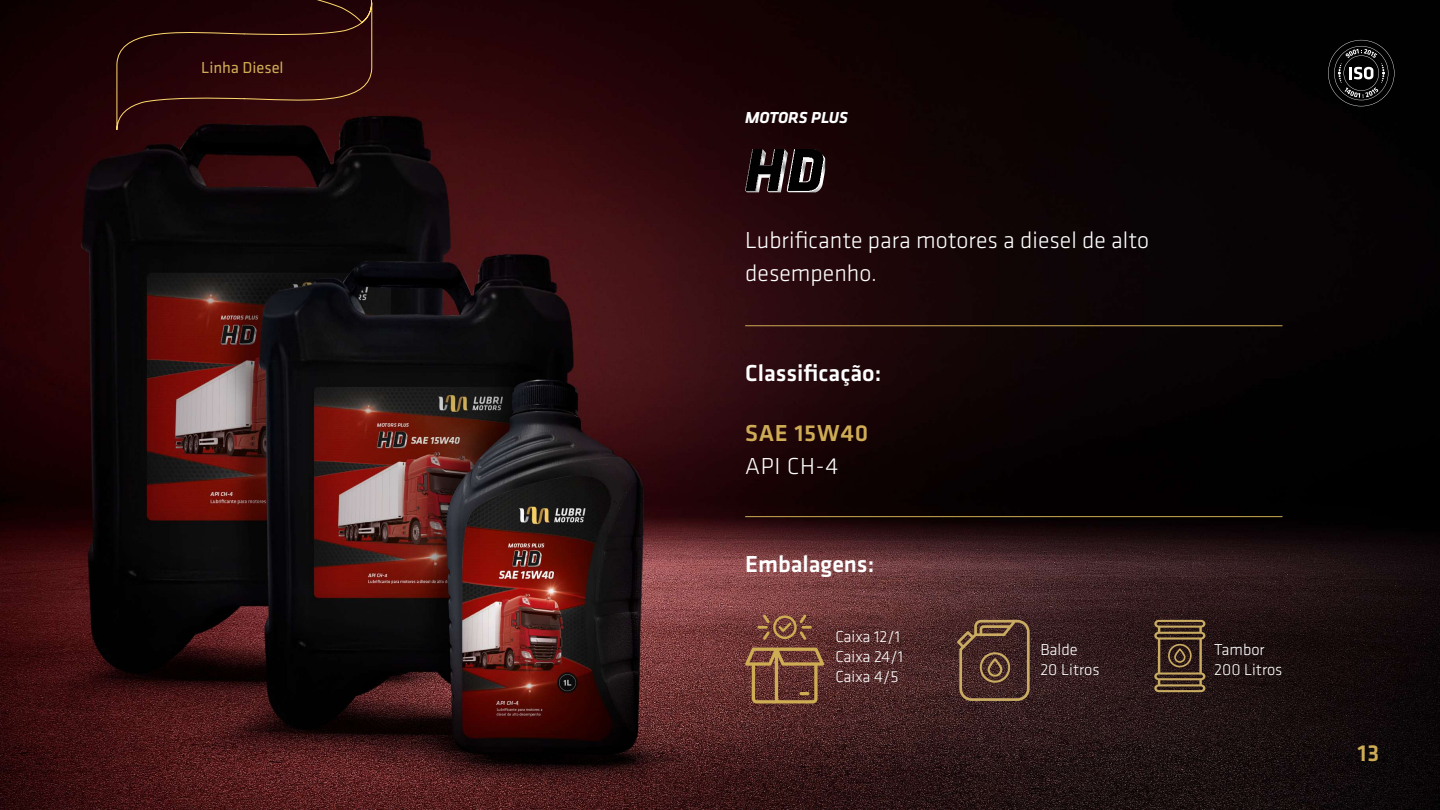
<style>
.page{position:relative;width:1440px;height:810px;background:#fff}
.page>*{position:absolute;margin:0;border:0;box-sizing:border-box;transform-origin:0 0}
.t1{font:300 24px/33.3px "Klavika CH";color:#fff}
.t2{font:500 24px "Klavika CH";color:#fff}
.t3{font:500 24px "Klavika CH";letter-spacing:.03em;color:#ceab55}
.t4{font:300 16.5px/19.8px "Klavika CH";color:#fff}
.t5{font:16.5px "Klavika CH";color:#ceab55}
.t6{font:italic 700 16.5px "Klavika CH";color:#fff}
</style>
<div class="page">
<img style="left:0;top:0;width:1440px;height:810px">
<svg style="left:88px;top:0;width:284px;height:130px;background:#290809"></svg>
<hr style="left:745px;top:325px;width:537px;height:1px;background:#ceab55">
<hr style="left:745px;top:516px;width:537px;height:1px;background:#ceab55">
<svg style="left:745px;top:648px;width:79px;height:55px;background:#7d5038"></svg>
<svg style="left:758px;top:615px;width:54px;height:25px"></svg>
<svg style="left:957px;top:620px;width:73px;height:81px;background:#5d4131"></svg>
<svg style="left:1154px;top:620px;width:51px;height:72px;background:#5d472f"></svg>
<svg style="left:780px;top:191px;width:6px;height:2px"></svg>
<svg style="left:810px;top:191px;width:15px;height:2px"></svg>
<img style="left:787px;top:149px;width:35px;height:43px">
<svg style="left:1328px;top:40px;width:66px;height:66px;background:#212121"></svg>
<p class="t5" style="left:201px;top:57px;width:84px">Linha Diesel</p>
<p class="t6" style="left:745px;top:105px;width:104px">MOTORS PLUS</p>
<p class="t1" style="left:745px;top:223px;width:406px">Lubrificante para motores a diesel de alto desempenho.</p>
<p class="t2" style="left:745px;top:357px;width:138px">Classificação:</p>
<p class="t3" style="left:745px;top:417px;width:125px">SAE 15W40</p>
<p class="t1" style="left:745px;top:449px;width:95px">API CH-4</p>
<p class="t2" style="left:745px;top:547px;width:131px">Embalagens:</p>
<p class="t4" style="left:835px;top:627px;width:69px">Caixa 12/1<br>Caixa 24/1<br>Caixa 4/5</p>
<p class="t4" style="left:1040px;top:640px;width:61px">Balde<br>20 Litros</p>
<p class="t4" style="left:1214px;top:640px;width:70px">Tambor<br>200 Litros</p>
<p class="t3" style="left:1358px;top:736px;width:23px">13</p>
</div>
